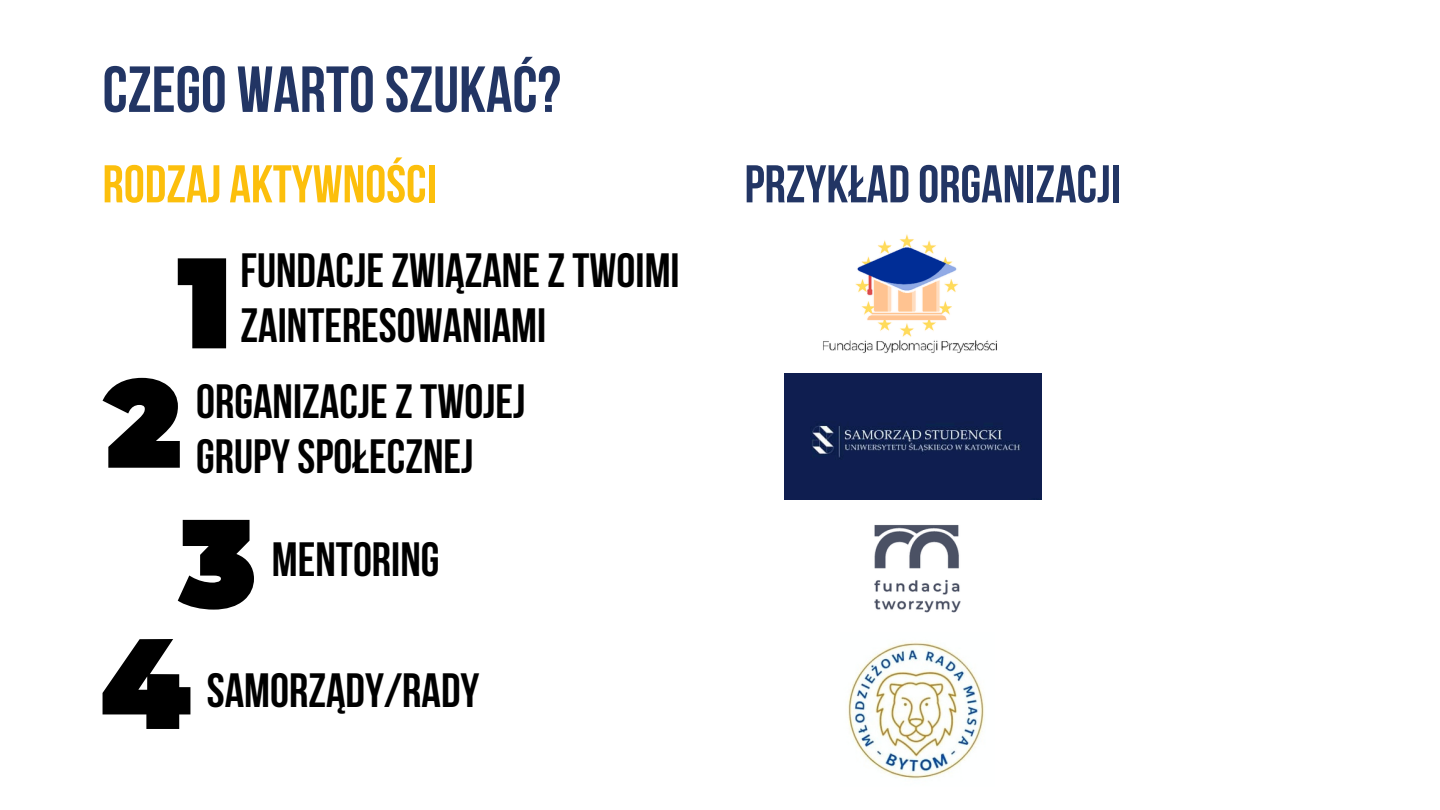
<style>
.page{position:relative;width:1440px;height:810px;background:#fff}
.page>*{position:absolute;margin:0;border:0;box-sizing:border-box;transform-origin:0 0}
.t1{font:700 65px "Bebas Neue";color:#223564}
.t2{font:700 53px "Bebas Neue";color:#223564}
.t3{font:700 53px "Bebas Neue";color:#fcbf0c}
.t4{font:700 47.9px/54.8px "Bebas Neue";color:#000}
</style>
<div class="page">
<svg style="left:178px;top:258px;width:48px;height:90px"></svg>
<svg style="left:103px;top:378px;width:77px;height:90px"></svg>
<svg style="left:178px;top:520px;width:76px;height:90px"></svg>
<svg style="left:103px;top:639px;width:87px;height:90px"></svg>
<img style="left:823px;top:234px;width:174px;height:119px">
<img style="left:874px;top:525px;width:87px;height:88px">
<img style="left:785px;top:374px;width:256px;height:126px">
<img style="left:848px;top:642px;width:136px;height:137px">
<p class="t1" style="left:103px;top:63px;width:460px">CZEGO WARTOSZUKAĆ?</p>
<p class="t3" style="left:103px;top:163px;width:336px">RODZAJ AKTYWNOŚCI</p>
<p class="t2" style="left:745px;top:163px;width:378px">PRZYKŁAD ORGANIZACJI</p>
<h2 class="t4" style="left:241px;top:248px;width:441px">FUNDACJEZWIĄZANEZTWOIMI<br>ZAINTERESOWANIAMI</h2>
<p class="t4" style="left:196px;top:379px;width:331px">ORGANIZACJEZTWOJEJ<br>GRUPYSPOŁECZNEJ</p>
<p class="t4" style="left:272px;top:537px;width:169px">MENTORING</p>
<p class="t4" style="left:207px;top:668px;width:274px">SAMORZĄDY/RADY</p>
</div>
